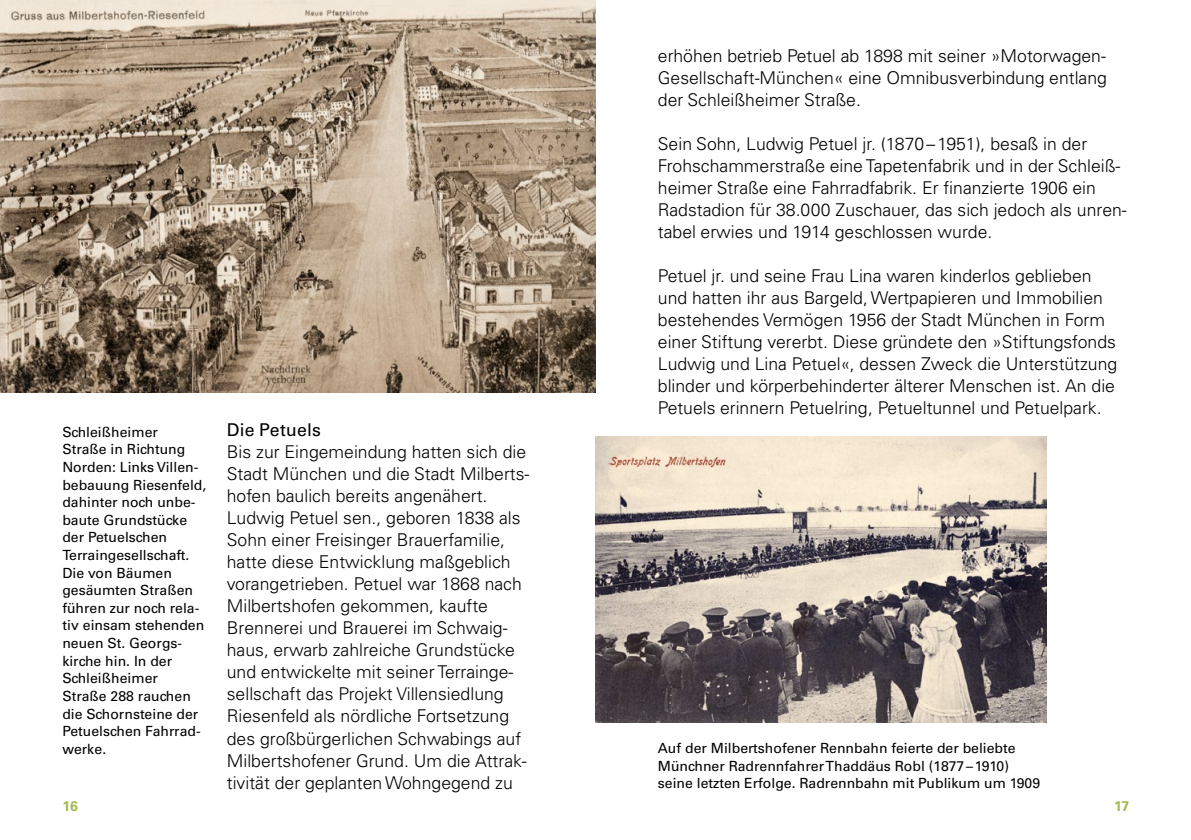
<style>
.page{position:relative;width:1191px;height:840px;background:#fff}
.page>*{position:absolute;margin:0;border:0;box-sizing:border-box;transform-origin:0 0}
.t1{font:300 17.6px/22px "Univers LT Pro 45";color:#000}
.t2{font:17.6px "Univers LT Pro 55 Roman";letter-spacing:.01em;color:#000}
.t3{font:14px/17.6px "Univers LT Pro 55 Roman";color:#000}
.t4{font:700 14px "Univers LT Pro 65";color:#a1bb52}
</style>
<div class="page">
<img style="left:0;top:0;width:595px;height:392px">
<img style="left:595px;top:436px;width:451px;height:286px">
<p class="t3" style="left:62px;top:422px;width:145px">Schleißheimer<br>Straße in Richtung<br>Norden: Links Villen&shy;bebauung Riesenfeld, dahinter noch unbe&shy;baute Grundstücke der Petuelschen<br>Terraingesellschaft.<br>Die von Bäumen gesäumten Straßen führen zur noch rela&shy;tiv einsam stehenden neuen St. Georgs&shy;kirche hin. In der<br>Schleißheimer<br>Straße 288 rauchen die Schornsteine der<br>Petuelschen Fahrrad&shy;werke.</p>
<p class="t2" style="left:227px;top:417px;width:95px">Die Petuels</p>
<p class="t1" style="left:227px;top:440px;width:304px">Bis zur Eingemeindung hatten sich die Stadt München und die Stadt Milberts&shy;hofen baulich bereits angenähert.<br>Ludwig Petuel sen., geboren 1838 als Sohn einer Freisinger Brauerfamilie, hatte diese Entwicklung maßgeblich vorangetrieben. Petuel war 1868 nach Milbertshofen gekommen, kaufte Brennerei und Brauerei im Schwaig&shy;haus, erwarb zahlreiche Grundstücke und entwickelte mit seiner Terrainge&shy;sellschaft das Projekt Villensiedlung Riesenfeld als nördliche Fortsetzung des großbürgerlichen Schwabings auf Milbertshofener Grund. Um die Attrak&shy;tivität der geplanten Wohngegend zu</p>
<p class="t1" style="left:658px;top:44px;width:450px;text-align:justify">erhöhen betrieb Petuel ab 1898 mit seiner »Motorwagen-Gesellschaft-München« eine Omnibusverbindung entlang der Schleißheimer Straße.</p>
<p class="t1" style="left:658px;top:132px;width:470px">Sein Sohn, Ludwig Petuel jr. (1870–1951), besaß in der Frohschammerstraße eine Tapetenfabrik und in der Schleiß&shy;heimer Straße eine Fahrradfabrik. Er finanzierte 1906 ein Radstadion für 38.000 Zuschauer, das sich jedoch als unren&shy;tabel erwies und 1914 geschlossen wurde.</p>
<p class="t1" style="left:658px;top:264px;width:461px">Petuel jr. und seine Frau Lina waren kinderlos geblieben und hatten ihr aus Bargeld, Wertpapieren und Immobilien bestehendes Vermögen 1956 der Stadt München in Form einer Stiftung vererbt. Diese gründete den »Stiftungsfonds Ludwig und Lina Petuel«, dessen Zweck die Unterstützung blinder und körperbehinderter älterer Menschen ist. An die Petuels erinnern Petuelring, Petueltunnel und Petuelpark.</p>
<p class="t3" style="left:658px;top:738px;width:384px">Auf der Milbertshofener Rennbahn feierte der beliebte<br>Münchner Radrennfahrer Thaddäus Robl (1877–1910) seine letzten Erfolge. Radrennbahn mit Publikum um 1909</p>
<p class="t4" style="left:62px;top:795px;width:17px">16</p>
<p class="t4" style="left:1114px;top:795px;width:17px">17</p>
</div>
